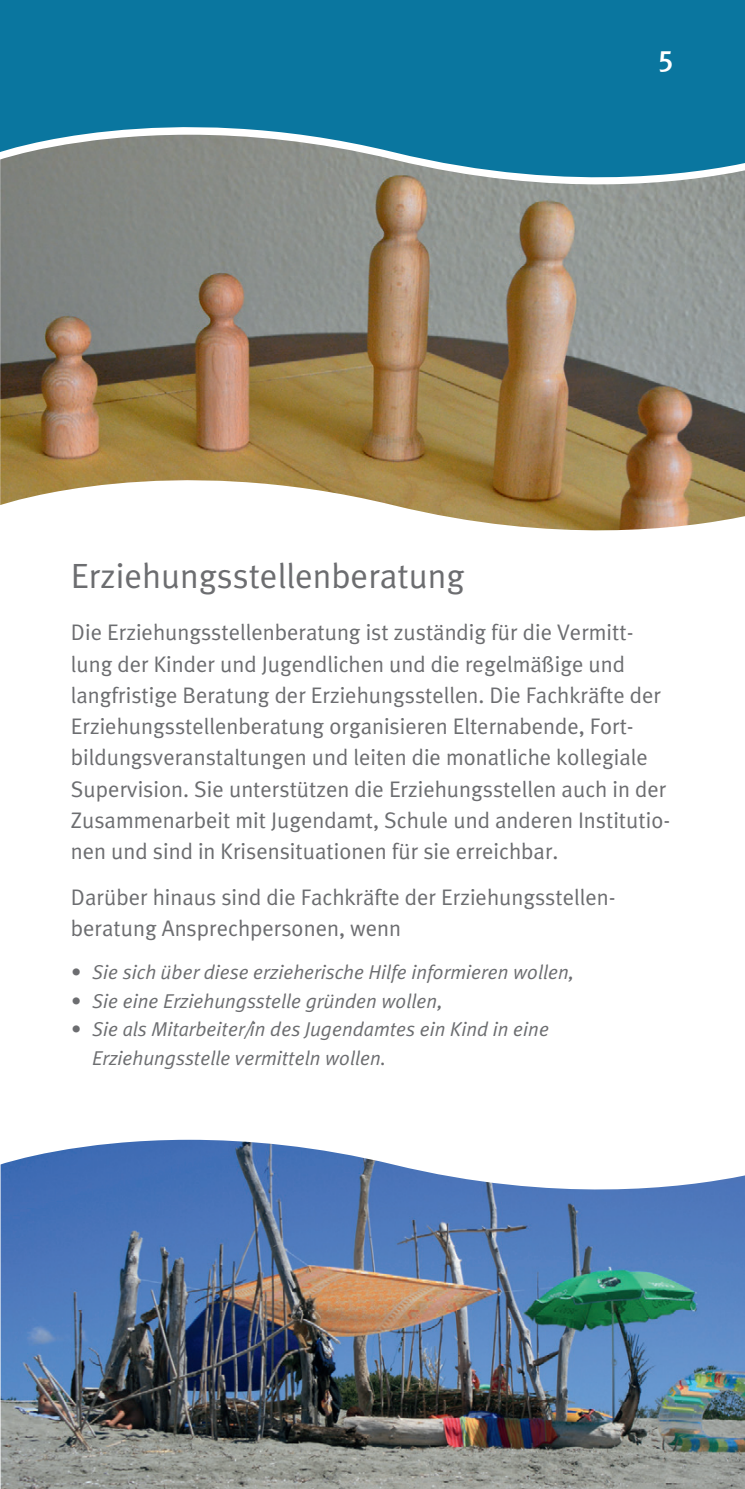
<style>
.page{position:relative;width:745px;height:1489px;background:#fff}
.page>*{position:absolute;margin:0;border:0;box-sizing:border-box;transform-origin:0 0}
.t1{font:35px "Meta Plus Normal";color:#6c6d70}
.t2{font:30px "Meta Plus Medium Caps";color:#fff}
.t3{font:22.5px/31.2px "Meta Plus Normal";color:#6c6d70}
.t4{font:italic 20px/28.8px "Meta Plus Normal";color:#6c6d70}
</style>
<div class="page">
<img style="left:0;top:196px;width:744px;height:335px">
<svg style="left:0;top:0;width:744px;height:196px;background:#2b7f9e"></svg>
<img style="left:1px;top:1139px;width:743px;height:349px">
<h2 class="t2" style="left:657px;top:43px;width:18px">5</h2>
<h1 class="t1" style="left:71px;top:555px;width:395px">Erziehungsstellenberatung</h1>
<p class="t3" style="left:71px;top:616px;width:600px">Die Erziehungsstellenberatung ist zuständig für die Vermitt&shy;lung der Kinder und Jugendlichen und die regelmäßige und langfristige Beratung der Erziehungsstellen. Die Fachkräfte der Erziehungsstellenberatung organisieren Elternabende, Fort&shy;bildungsveranstaltungen und leiten die monatliche kollegiale Supervision. Sie unterstützen die Erziehungsstellen auch in der Zusammenarbeit mit Jugendamt, Schule und anderen Institutio&shy;nen und sind in Krisensituationen für sie erreichbar.</p>
<p class="t3" style="left:71px;top:881px;width:545px">Darüber hinaus sind die Fachkräfte der Erziehungsstellen&shy;beratung Ansprechpersonen, wenn</p>
<p class="t4" style="left:71px;top:957px;width:504px">• Sie sich über diese erzieherische Hilfe informieren wollen,</p>
<p class="t4" style="left:71px;top:986px;width:373px">• Sie eine Erziehungsstelle gründen wollen,</p>
<p class="t4" style="left:92px;top:1014px;width:458px;text-indent:-21px">• Sie als Mitarbeiter/in des Jugendamtes ein Kind in eine<br>Erziehungsstelle vermitteln wollen.</p>
</div>
